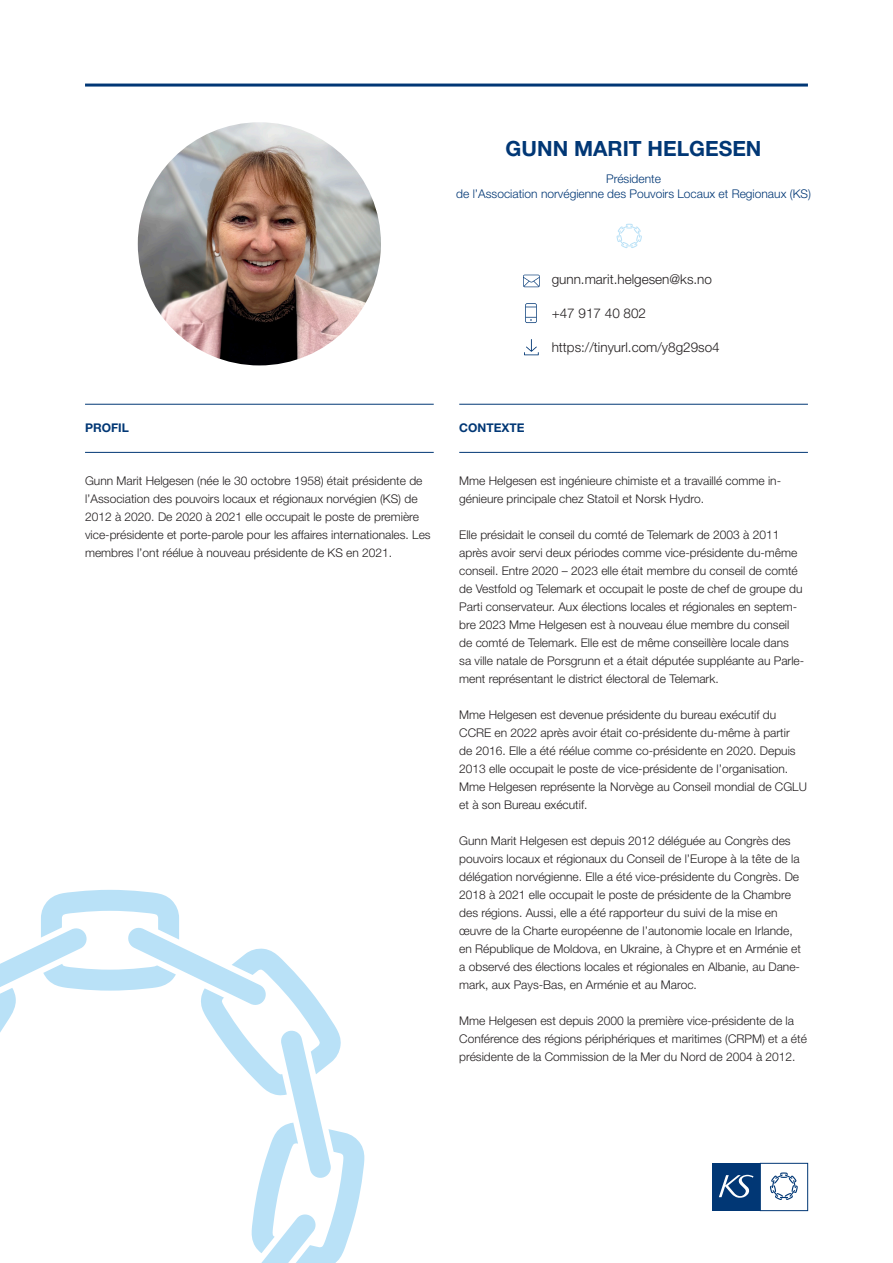
<style>
.page{position:relative;width:893px;height:1263px;background:#fff}
.page>*{position:absolute;margin:0;border:0;box-sizing:border-box;transform-origin:0 0}
.t1{font:700 21px "Helvetica Neue LT Pro";color:#013775}
.t2{font:300 13.5px "Helvetica Neue LT Pro";color:#231f20}
.t3{font:300 12px/18px "Helvetica Neue LT Pro";color:#231f20}
.t4{font:300 12px/14.4px "Helvetica Neue LT Pro";color:#013775;text-align:center}
.t5{font:700 12px "Helvetica Neue LT Pro";color:#013775}
</style>
<div class="page">
<div style="left:712px;top:1163px;width:48px;height:48px;background:#013775"></div>
<div style="left:760px;top:1163px;width:48px;height:48px;border:1px solid #013775"></div>
<svg style="left:719px;top:1175px;width:34px;height:23px"></svg>
<svg style="left:770px;top:1172px;width:28px;height:28px"></svg>
<hr style="left:85px;top:84px;width:723px;height:3px;background:#013775">
<hr style="left:85px;top:404px;width:349px;height:1px;background:#013775">
<hr style="left:85px;top:452px;width:349px;height:1px;background:#013775">
<hr style="left:459px;top:404px;width:349px;height:1px;background:#013775">
<hr style="left:459px;top:452px;width:349px;height:1px;background:#013775">
<svg style="left:0;top:890px;width:365px;height:373px"></svg>
<svg style="left:617px;top:224px;width:25px;height:24px"></svg>
<svg style="left:525px;top:303px;width:12px;height:20px"></svg>
<svg style="left:523px;top:275px;width:17px;height:12px"></svg>
<svg style="left:524px;top:339px;width:15px;height:16px"></svg>
<img style="left:138px;top:122px;width:243px;height:243px;border-radius:122px">
<p class="t1" style="left:506px;top:135px;width:257px">GUNN MARIT HELGESEN</p>
<p class="t4" style="left:456px;top:172px;width:356px">Présidente<br>de l’Association norvégienne des Pouvoirs Locaux et Regionaux (KS)</p>
<p class="t2" style="left:552px;top:271px;width:162px">gunn.marit.helgesen@ks.no</p>
<p class="t2" style="left:552px;top:304px;width:96px">+47 917 40 802</p>
<p class="t5" style="left:85px;top:421px;width:45px">PROFIL</p>
<p class="t5" style="left:459px;top:421px;width:67px">CONTEXTE</p>
<p class="t2" style="left:552px;top:338px;width:170px">https://tinyurl.com/y8g29so4</p>
<p class="t3" style="left:85px;top:471px;width:347px">Gunn Marit Helgesen (née le 30 octobre 1958) était présidente de l’Association des pouvoirs locaux et régionaux norvégien (KS) de 2012 à 2020. De 2020 à 2021 elle occupait le poste de première vice-présidente et porte-parole pour les affaires internationales. Les membres l’ont réélue à nouveau présidente de KS en 2021.</p>
<p class="t3" style="left:459px;top:471px;width:323px">Mme Helgesen est ingénieure chimiste et a travaillé comme in&shy;génieure principale chez Statoil et Norsk Hydro.</p>
<p class="t3" style="left:459px;top:525px;width:346px">Elle présidait le conseil du comté de Telemark de 2003 à 2011 après avoir servi deux périodes comme vice-présidente du-même conseil. Entre 2020 – 2023 elle était membre du conseil de comté de Vestfold og Telemark et occupait le poste de chef de groupe du Parti conservateur. Aux élections locales et régionales en septem&shy;bre 2023 Mme Helgesen est à nouveau élue membre du conseil de comté de Telemark. Elle est de même conseillère locale dans<br>sa ville natale de Porsgrunn et a était députée suppléante au Parle&shy;ment représentant le district électoral de Telemark.</p>
<p class="t3" style="left:459px;top:705px;width:349px">Mme Helgesen est devenue présidente du bureau exécutif du CCRE en 2022 après avoir était co-présidente du-même à partir<br>de 2016. Elle a été réélue comme co-présidente en 2020. Depuis 2013 elle occupait le poste de vice-présidente de l’organisation.<br>Mme Helgesen représente la Norvège au Conseil mondial de CGLU et à son Bureau exécutif.</p>
<p class="t3" style="left:459px;top:831px;width:343px">Gunn Marit Helgesen est depuis 2012 déléguée au Congrès des pouvoirs locaux et régionaux du Conseil de l’Europe à la tête de la délégation norvégienne. Elle a été vice-présidente du Congrès. De 2018 à 2021 elle occupait le poste de présidente de la Chambre des régions. Aussi, elle a été rapporteur du suivi de la mise en œuvre de la Charte européenne de l’autonomie locale en Irlande, en République de Moldova, en Ukraine, à Chypre et en Arménie et a observé des élections locales et régionales en Albanie, au Dane&shy;mark, aux Pays-Bas, en Arménie et au Maroc.</p>
<p class="t3" style="left:459px;top:1011px;width:349px">Mme Helgesen est depuis 2000 la première vice-présidente de la<br>Conférence des régions périphériques et maritimes (CRPM) et a été présidente de la Commission de la Mer du Nord de 2004 à 2012.</p>
</div>
